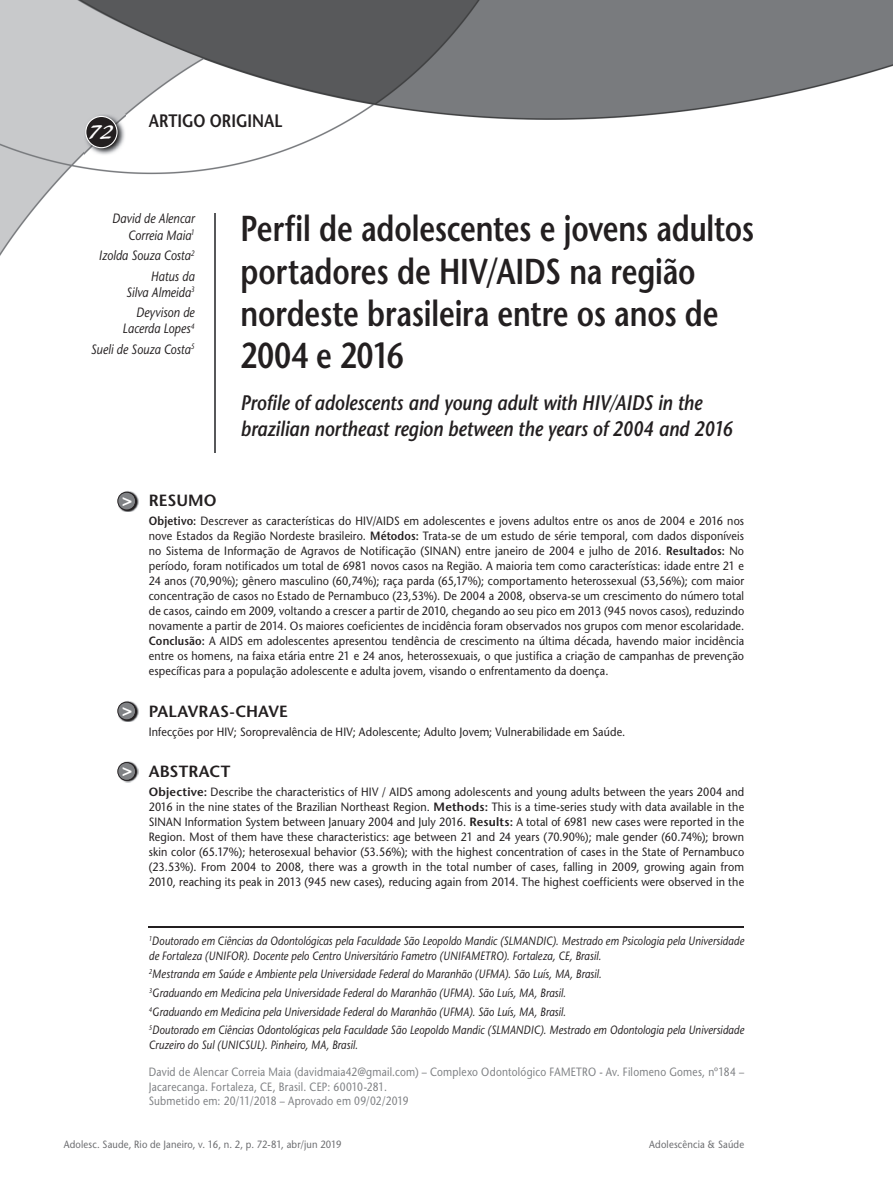
<style>
.page{position:relative;width:893px;height:1191px;background:#fff}
.page>*{position:absolute;margin:0;border:0;box-sizing:border-box;transform-origin:0 0}
.t1{font:600 36px/42px "Stone Sans";letter-spacing:-.005em;color:#231f20;scale:.8 1}
.t2{font:italic 600 21px/25.5px "Stone Sans";letter-spacing:-.005em;color:#231f20;scale:.85 1}
.t3{font:21px "Blacklight D";color:#fff}
.t4{font:600 18px "Stone Sans";color:#231f20;scale:.85 1}
.t5{font:700 17.25px "Helvetica";color:#fff}
.t6{font:600 16.2px "Stone Sans";letter-spacing:.005em;color:#231f20}
.t7{font:italic 13.5px/20.4px "Stone Sans";letter-spacing:.005em;color:#231f20;text-align:right;scale:.85 1}
.t8{font:12px/15px "Stone Sans";letter-spacing:.01em;color:#231f20;text-align:justify;scale:.9 1}
.t9{font:italic 12px/18.6px "Stone Sans";letter-spacing:.01em;color:#231f20;scale:.85 1}
.t10{font:12px/14.4px "Stone Sans";letter-spacing:.02em;color:#808285;scale:.85 1}
.t11{font:10.5px "Stone Sans";letter-spacing:.02em;color:#6c6d70;scale:.9 1}
.s1{font-weight:600}
</style>
<div class="page">
<img style="left:0;top:0;width:893px;height:722px">
<img style="left:84px;top:114px;width:41px;height:41px">
<svg style="left:85px;top:116px;width:33px;height:32px"></svg>
<hr style="left:215px;top:213px;width:1px;height:239px;background:#57585a">
<hr style="left:149px;top:926px;width:595px;height:2px;background:#231f20">
<img style="left:118px;top:491px;width:20px;height:21px">
<svg style="left:117px;top:492px;width:19px;height:18px"></svg>
<img style="left:118px;top:701px;width:20px;height:20px">
<svg style="left:117px;top:701px;width:19px;height:19px"></svg>
<img style="left:123px;top:761px;width:15px;height:21px">
<svg style="left:117px;top:762px;width:19px;height:19px"></svg>
<h2 class="t3" style="left:89px;top:119px;width:27px">72</h2>
<h3 class="t4" style="left:149px;top:110px;width:159px">ARTIGO ORIGINAL</h3>
<p class="t7" style="left:112px;top:211px;width:99px;line-height:16.2px">David de Alencar<br>Correia Maia<sup>1</sup></p>
<p class="t7" style="left:99px;top:245px;width:114px">Izolda Souza Costa<sup>2<br></sup>Hatus da</p>
<p class="t7" style="left:126px;top:282px;width:82px">Silva Almeida<sup>3<br></sup>Deyvison de</p>
<p class="t7" style="left:91px;top:318px;width:123px">Lacerda Lopes<sup>4<br></sup>Sueli de Souza Costa<sup>5</sup></p>
<h1 class="t1" style="left:241px;top:208px;width:643px">Perfil de adolescentes e jovens adultos portadores de HIV/AIDS na região nordeste brasileira entre os anos de<br>2004 e 2016</h1>
<h2 class="t2" style="left:241px;top:390px;width:580px">Profile of adolescents and young adult with HIV/AIDS in the brazilian northeast region between the years of 2004 and 2016</h2>
<h3 class="t5" style="left:122px;top:489px;width:12px">&gt;</h3>
<h3 class="t5" style="left:122px;top:699px;width:12px">&gt;</h3>
<h3 class="t5" style="left:122px;top:760px;width:12px">&gt;</h3>
<h3 class="t6" style="left:149px;top:491px;width:69px">RESUMO</h3>
<p class="t8" style="left:149px;top:514px;width:663px"><span class="s1">Objetivo:</span> Descrever as características do HIV/AIDS em adolescentes e jovens adultos entre os anos de 2004 e 2016 nos nove Estados da Região Nordeste brasileiro. <span class="s1">Métodos:</span> Trata-se de um estudo de série temporal, com dados disponíveis no Sistema de Informação de Agravos de Notificação (SINAN) entre janeiro de 2004 e julho de 2016. <span class="s1">Resultados:</span> No período, foram notificados um total de 6981 novos casos na Região. A maioria tem como características: idade entre 21 e 24 anos (70,90%); gênero masculino (60,74%); raça parda (65,17%); comportamento heterossexual (53,56%); com maior concentração de casos no Estado de Pernambuco (23,53%). De 2004 a 2008, observa-se um crescimento do número total de casos, caindo em 2009, voltando a crescer a partir de 2010, chegando ao seu pico em 2013 (945 novos casos), reduzindo novamente a partir de 2014. Os maiores coeficientes de incidência foram observados nos grupos com menor escolaridade.<br><span class="s1">Conclusão:</span> A AIDS em adolescentes apresentou tendência de crescimento na última década, havendo maior incidência entre os homens, na faixa etária entre 21 e 24 anos, heterossexuais, o que justifica a criação de campanhas de prevenção específicas para a população adolescente e adulta jovem, visando o enfrentamento da doença.</p>
<h3 class="t6" style="left:149px;top:701px;width:141px">PALAVRAS-CHAVE</h3>
<p class="t8" style="left:149px;top:724px;width:531px">Infecções por HIV; Soroprevalência de HIV; Adolescente; Adulto Jovem; Vulnerabilidade em Saúde.</p>
<h3 class="t6" style="left:149px;top:761px;width:83px">ABSTRACT</h3>
<p class="t8" style="left:149px;top:784px;width:663px"><span class="s1">Objective:</span> Describe the characteristics of HIV / AIDS among adolescents and young adults between the years 2004 and 2016 in the nine states of the Brazilian Northeast Region. <span class="s1">Methods:</span> This is a time-series study with data available in the SINAN Information System between January 2004 and July 2016. <span class="s1">Results:</span> A total of 6981 new cases were reported in the Region. Most of them have these characteristics: age between 21 and 24 years (70.90%); male gender (60.74%); brown skin color (65.17%); heterosexual behavior (53.56%); with the highest concentration of cases in the State of Pernambuco (23.53%). From 2004 to 2008, there was a growth in the total number of cases, falling in 2009, growing again from 2010, reaching its peak in 2013 (945 new cases), reducing again from 2014. The highest coefficients were observed in the</p>
<p class="t9" style="left:149px;top:933px;width:702px;line-height:14.4px"><sup>1</sup>Doutorado em Ciências da Odontológicas pela Faculdade São Leopoldo Mandic (SLMANDIC). Mestrado em Psicologia pela Universidade de Fortaleza (UNIFOR). Docente pelo Centro Universitário Fametro (UNIFAMETRO). Fortaleza, CE, Brasil.</p>
<p class="t9" style="left:149px;top:964px;width:702px"><sup>2</sup>Mestranda em Saúde e Ambiente pela Universidade Federal do Maranhão (UFMA). São Luís, MA, Brasil.<br><sup>3</sup>Graduando em Medicina pela Universidade Federal do Maranhão (UFMA). São Luís, MA, Brasil.<br><sup>4</sup>Graduando em Medicina pela Universidade Federal do Maranhão (UFMA). São Luís, MA, Brasil.<br><sup>5</sup>Doutorado em Ciências Odontológicas pela Faculdade São Leopoldo Mandic (SLMANDIC). Mestrado em Odontologia pela Universidade</p>
<p class="t9" style="left:149px;top:1035px;width:247px">Cruzeiro do Sul (UNICSUL). Pinheiro, MA, Brasil.</p>
<p class="t10" style="left:149px;top:1065px;width:702px">David de Alencar Correia Maia (davidmaia42@gmail.com) – Complexo Odontológico FAMETRO - Av. Filomeno Gomes, nº184 –<br>Jacarecanga. Fortaleza, CE, Brasil. CEP: 60010-281.<br>Submetido em: 20/11/2018 – Aprovado em 09/02/2019</p>
<p class="t11" style="left:64px;top:1138px;width:310px">Adolesc. Saude, Rio de Janeiro, v. 16, n. 2, p. 72-81, abr/jun 2019</p>
<p class="t11" style="left:649px;top:1138px;width:107px">Adolescência &amp; Saúde</p>
</div>
